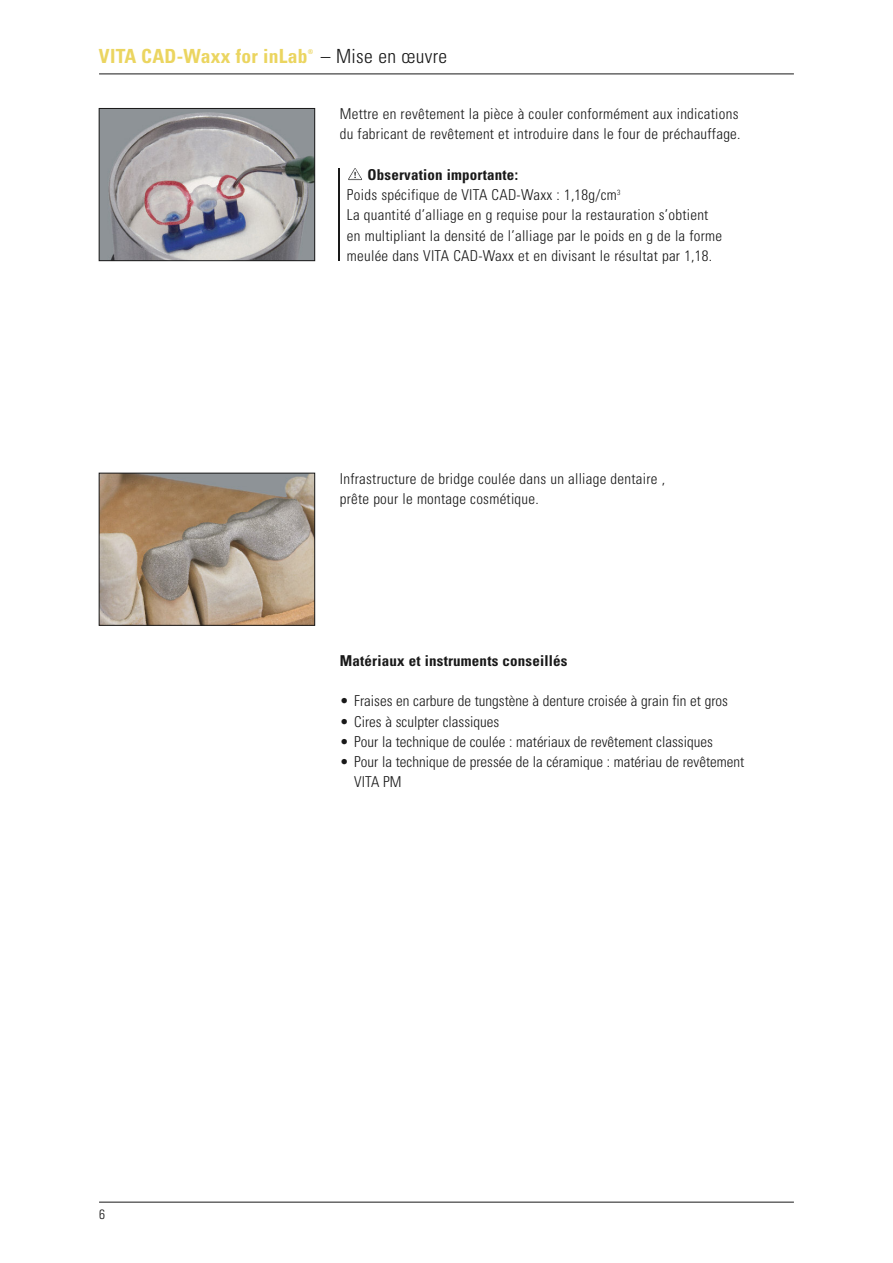
<style>
.page{position:relative;width:893px;height:1263px;background:#fff}
.page>*{position:absolute;margin:0;border:0;box-sizing:border-box;transform-origin:0 0}
.t1{font:700 condensed 19.5px "Univers LT";letter-spacing:.015em;color:#ebd560}
.t2{font:300 condensed 19.5px "Univers LT";letter-spacing:.02em;color:#191919}
.t3{font:300 condensed 15px/20.2px "Univers LT";letter-spacing:.02em;color:#191919}
.t4{font:300 condensed 15px/20.2px "Univers LT";color:#191919}
.t5{font:700 condensed 15px "Univers LT";letter-spacing:.015em;color:#191919}
.t6{font:300 condensed 13.5px "Univers LT";color:#191919}
.t7{font:700 condensed 6.6px "Univers LT";color:#ebd560}
.s1{font-weight:700}
</style>
<div class="page">
<hr style="left:99px;top:1202px;width:695px;height:1px;background:#191919">
<hr style="left:99px;top:74px;width:695px;height:1px;background:#191919">
<img style="left:101px;top:475px;width:212px;height:148px">
<div style="left:99px;top:473px;width:216px;height:152px;border:1px solid #191919"></div>
<img style="left:101px;top:110px;width:212px;height:149px">
<div style="left:99px;top:108px;width:216px;height:153px;border:1px solid #191919"></div>
<svg style="left:348px;top:168px;width:14px;height:12px"></svg>
<hr style="left:338px;top:168px;width:2px;height:93px;background:#191919">
<h1 class="t1" style="left:99px;top:49px;width:210px">VITA CAD-Waxx for inLab</h1>
<p class="t7" style="left:308px;top:49px;width:7px">®</p>
<h1 class="t2" style="left:321px;top:49px;width:128px">– Mise en œuvre</h1>
<p class="t3" style="left:340px;top:105px;width:402px">Mettre en revêtement la pièce à couler conformément aux indications du fabricant de revêtement et introduire dans le four de préchauffage.</p>
<p class="t3" style="left:347px;top:166px;width:377px;text-indent:20px"><span class="s1">Observation importante:<br></span>Poids spécifique de VITA CAD-Waxx : 1,18g/cm<sup>3<br></sup>La quantité d’alliage en g requise pour la restauration s’obtient en multipliant la densité de l’alliage par le poids en g de la forme meulée dans VITA CAD-Waxx et en divisant le résultat par 1,18.</p>
<p class="t3" style="left:340px;top:470px;width:327px">Infrastructure de bridge coulée dans un alliage dentaire , prête pour le montage cosmétique.</p>
<p class="t6" style="left:99px;top:1210px;width:7px">6</p>
<p class="t5" style="left:340px;top:655px;width:229px">Matériaux et instruments conseillés</p>
<p class="t4" style="left:340px;top:692px;width:390px">• Fraises en carbure de tungstène à denture croisée à grain fin et gros</p>
<p class="t4" style="left:340px;top:713px;width:161px">• Cires à sculpter classiques</p>
<p class="t4" style="left:340px;top:733px;width:375px">• Pour la technique de coulée : matériaux de revêtement classiques</p>
<p class="t4" style="left:354px;top:753px;width:392px;text-indent:-14px">• Pour la technique de pressée de la céramique : matériau de revêtement<br>VITA PM</p>
</div>
